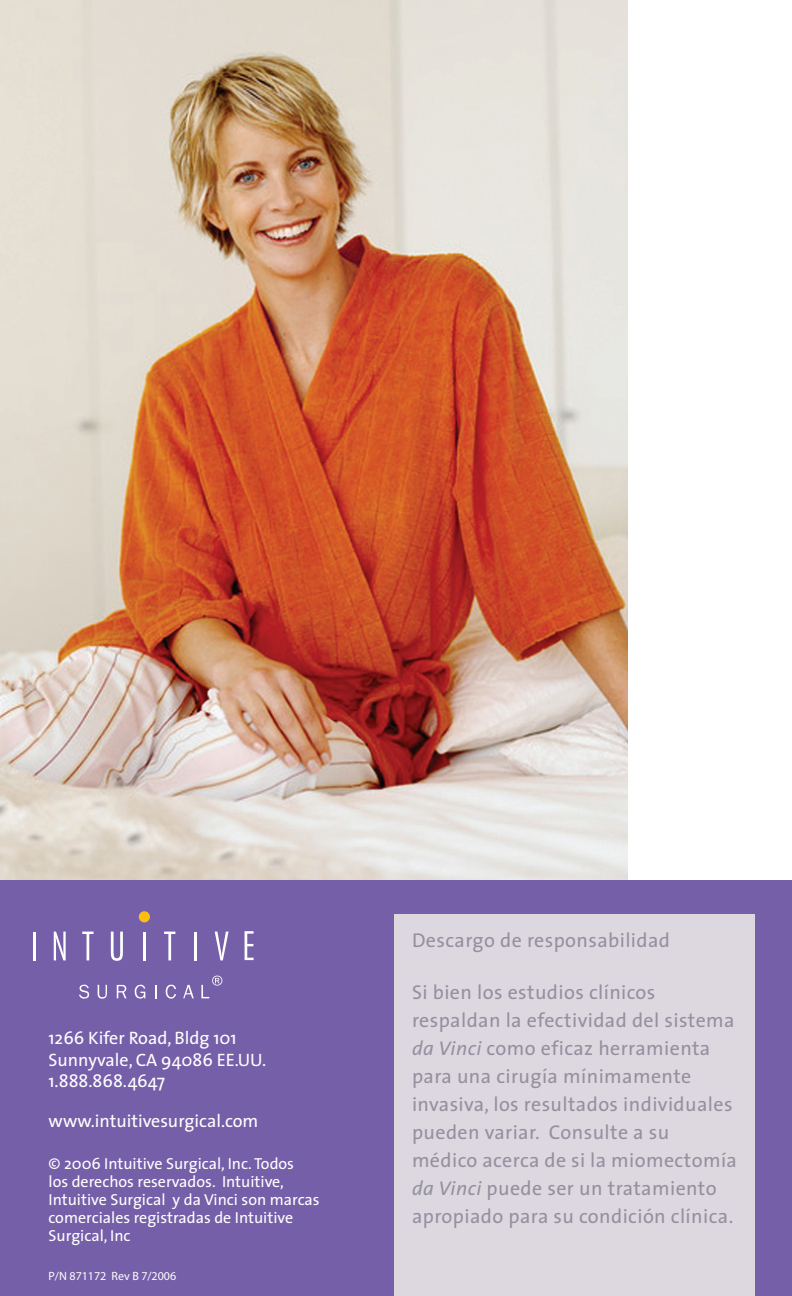
<style>
.page{position:relative;width:792px;height:1296px;background:#fff}
.page>*{position:absolute;margin:0;border:0;box-sizing:border-box;transform-origin:0 0}
.t1{font:20px/28px "The Sans";letter-spacing:.02em;color:#999b9e}
.t2{font:18px/21.6px "The Sans";color:#fff}
.t3{font:16px/18px "The Sans";color:#fff}
.t4{font:12px "Myriad";color:#fff}
.s1{font-style:italic}
</style>
<div class="page">
<div style="left:0;top:880px;width:792px;height:416px;background:#765fa9"></div>
<hr style="left:33px;top:932px;width:3px;height:28px;background:#fff">
<svg style="left:54px;top:932px;width:12px;height:28px"></svg>
<svg style="left:82px;top:932px;width:12px;height:28px"></svg>
<svg style="left:111px;top:932px;width:12px;height:29px"></svg>
<hr style="left:143px;top:932px;width:3px;height:28px;background:#fff">
<svg style="left:164px;top:932px;width:11px;height:28px"></svg>
<hr style="left:194px;top:932px;width:2px;height:28px;background:#fff">
<svg style="left:215px;top:932px;width:14px;height:28px"></svg>
<svg style="left:245px;top:931px;width:9px;height:29px"></svg>
<svg style="left:79px;top:984px;width:11px;height:15px"></svg>
<svg style="left:97px;top:985px;width:10px;height:14px"></svg>
<svg style="left:117px;top:985px;width:9px;height:13px"></svg>
<svg style="left:134px;top:984px;width:11px;height:15px"></svg>
<svg style="left:155px;top:985px;width:2px;height:13px"></svg>
<svg style="left:165px;top:984px;width:11px;height:15px"></svg>
<svg style="left:183px;top:985px;width:11px;height:13px"></svg>
<div style="left:139px;top:911px;width:11px;height:11px;background:#fdbe12;border-radius:50%"></div>
<svg style="left:201px;top:976px;width:21px;height:22px"></svg>
<div style="left:394px;top:914px;width:361px;height:382px;background:#ddd7df"></div>
<img style="left:0;top:0;width:628px;height:880px">
<p class="t2" style="left:49px;top:1027px;width:219px">1266 Kifer Road, Bldg 101<br>Sunnyvale, CA 94086 EE.UU.<br>1.888.868.4647</p>
<p class="t2" style="left:49px;top:1110px;width:211px">www.intuitivesurgical.com</p>
<p class="t3" style="left:49px;top:1155px;width:273px">© 2006 Intuitive Surgical, Inc. Todos<br>los derechos reservados. Intuitive, Intuitive Surgical y da Vinci son marcas comerciales registradas de Intuitive Surgical, Inc</p>
<p class="t4" style="left:49px;top:1270px;width:129px">P/N 871172 Rev B 7/2006</p>
<p class="t1" style="left:412px;top:925px;width:260px">Descargo de responsabilidad</p>
<p class="t1" style="left:412px;top:977px;width:327px">Si bien los estudios clínicos respaldan la efectividad del sistema <span class="s1">da Vinci</span> como eficaz herramienta para una cirugía mínimamente invasiva, los resultados individuales pueden variar. Consulte a su médico acerca de si la miomectomía <span class="s1">da Vinci</span> puede ser un tratamiento apropiado para su condición clínica.</p>
</div>
